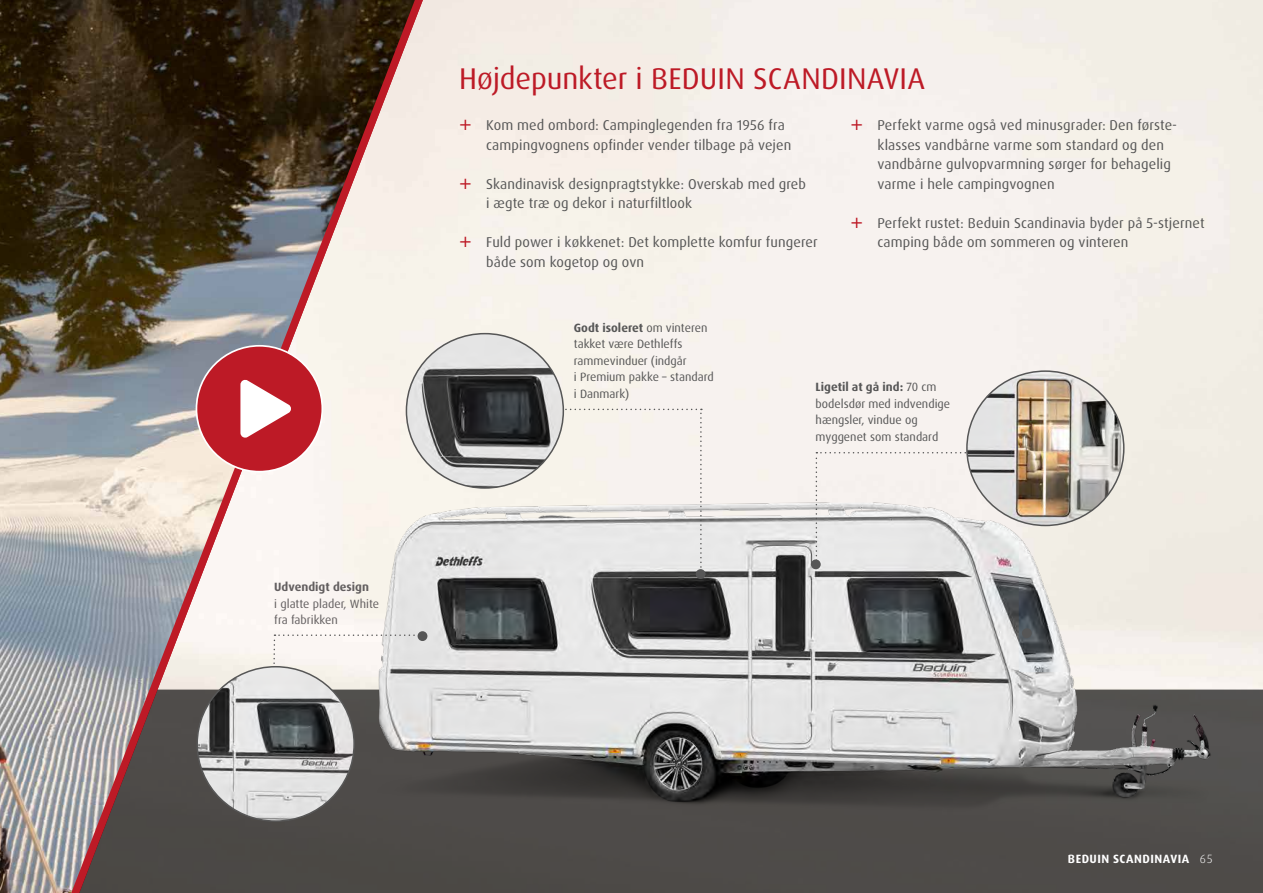
<style>
.page{position:relative;width:1263px;height:893px;background:#fff}
.page>*{position:absolute;margin:0;border:0;box-sizing:border-box;transform-origin:0 0}
.t1{font:30px "Dax Pro";letter-spacing:.005em;color:#bd1a26}
.t2{font:14.25px/19.5px "Dax OT";letter-spacing:.01em;color:#565656}
.t3{font:12px/16.5px "Dax Pro";color:#565656}
.t4{font:12px/16.5px "Dax Pro";color:#625e5f}
.t5{font:700 12px "Dax Pro";letter-spacing:.045em;color:#fff}
.t6{font:700 12px "Dax Pro";color:#625e5f}
.s1{font-weight:700}
.s2{font-family:"Dax OT";font-weight:300}
</style>
<div class="page">
<img style="left:0;top:0;width:56px;height:893px">
<img style="left:439px;top:304px;width:824px;height:589px">
<div style="left:811px;top:559px;width:10px;height:10px;background:#565656;border-radius:50%"></div>
<div style="left:696px;top:569px;width:9px;height:10px;background:#565656;border-radius:50%"></div>
<svg style="left:816px;top:452px;width:217px;height:114px"></svg>
<img style="left:967px;top:371px;width:157px;height:154px">
<div style="left:1022px;top:628px;width:10px;height:10px;background:#565656;border-radius:50%"></div>
<svg style="left:56px;top:0;width:383px;height:893px;background:#948c85"></svg>
<svg style="left:485px;top:409px;width:217px;height:163px"></svg>
<img style="left:406px;top:334px;width:157px;height:154px">
<div style="left:196px;top:346px;width:126px;height:126px;background:#bd1a26;border-radius:50%"></div>
<svg style="left:240px;top:380px;width:51px;height:58px"></svg>
<svg style="left:460px;top:120px;width:11px;height:10px"></svg>
<svg style="left:460px;top:178px;width:11px;height:11px"></svg>
<svg style="left:460px;top:237px;width:11px;height:10px"></svg>
<svg style="left:852px;top:120px;width:10px;height:10px"></svg>
<svg style="left:852px;top:217px;width:10px;height:11px"></svg>
<p class="t6" style="left:274px;top:579px;width:96px">Udvendigt design</p>
<p class="t4" style="left:274px;top:595px;width:106px">i glatte plader, White fra fabrikken</p>
<h1 class="t1" style="left:459px;top:59px;width:467px">Højdepunkter i BEDUIN SCANDINAVIA</h1>
<p class="t2" style="left:486px;top:116px;width:307px">Kom med ombord: Campinglegenden fra 1956 fra campingvognens opfinder vender tilbage på vejen</p>
<p class="t2" style="left:486px;top:174px;width:321px">Skandinavisk designpragtstykke: Overskab med greb i ægte træ og dekor i naturfiltlook</p>
<p class="t2" style="left:486px;top:233px;width:333px">Fuld power i køkkenet: Det komplette komfur fungerer både som kogetop og ovn</p>
<p class="t2" style="left:877px;top:116px;width:300px">Perfekt varme også ved minusgrader: Den første&shy;klasses vandbårne varme som standard og den vandbårne gulvopvarmning sørger for behagelig varme i hele campingvognen</p>
<p class="t2" style="left:877px;top:213px;width:329px">Perfekt rustet: Beduin Scandinavia byder på 5-stjernet camping både om sommeren og vinteren</p>
<p class="t3" style="left:574px;top:319px;width:141px"><span class="s1">Godt isoleret</span> om vinteren takket være Dethleffs rammevinduer (indgår<br>i Premium pakke – standard i Danmark)</p>
<p class="t3" style="left:816px;top:379px;width:136px"><span class="s1">Ligetil at gå ind:</span> 70 cm bodelsdør med indvendige hængsler, vindue og myggenet som standard</p>
<p class="t5" style="left:1068px;top:851px;width:146px">BEDUIN SCANDINAVIA <span class="s2">65</span></p>
</div>
